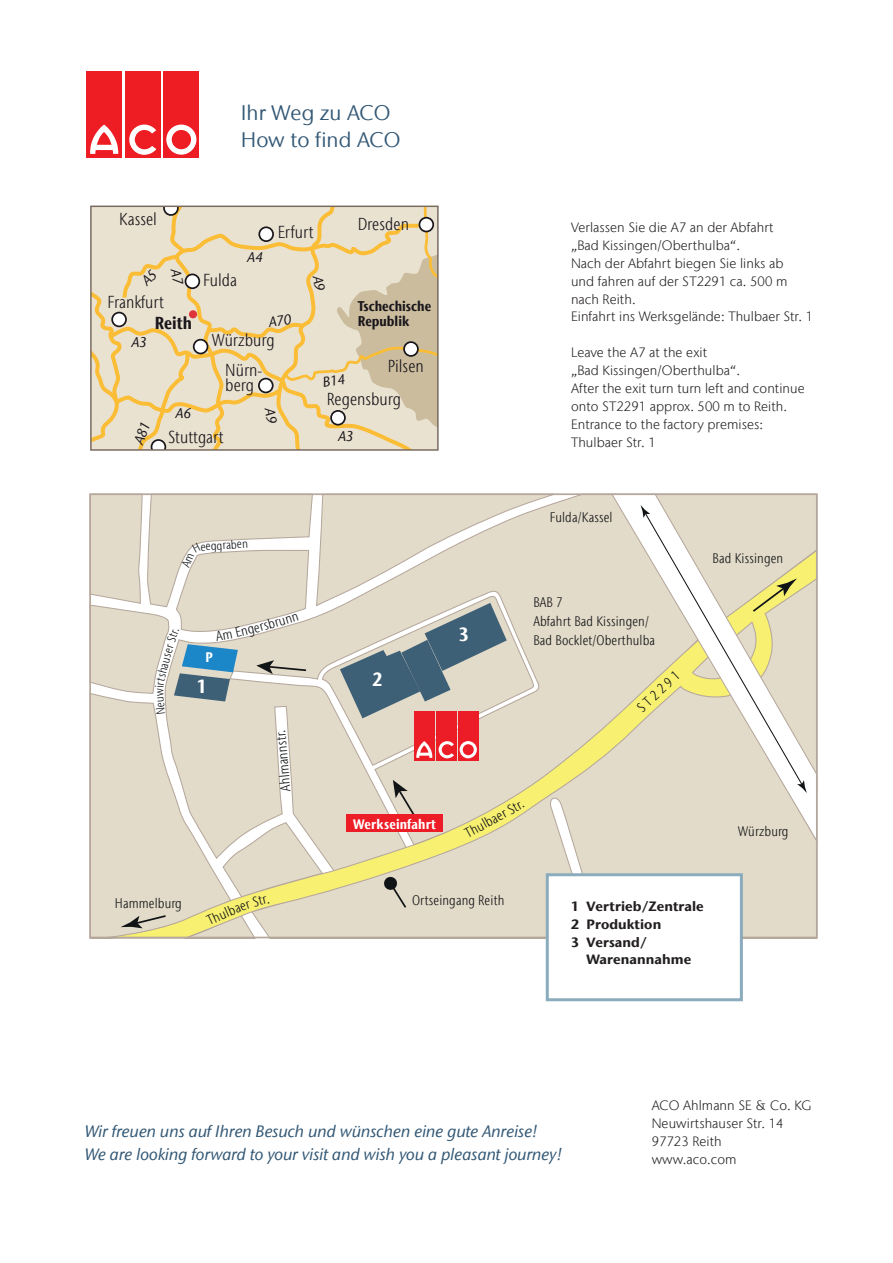
<style>
.page{position:relative;width:893px;height:1263px;background:#fff}
.page>*{position:absolute;margin:0;border:0;box-sizing:border-box;transform-origin:0 0}
.Intermediate_heading{font:21px "Stone Sans IIITC Com";letter-spacing:.005em;color:#335875}
.t1{font:700 condensed 19.05px "Stone Sans IIITC Com";color:#fff}
.t2{font:300 condensed 17.25px/14.7px "Stone Sans IIITC Com";color:#1a171c}
.t3{font:italic 500 16.5px/23.1px "Stone Sans IIITC Com";letter-spacing:.005em;color:#335875}
.t4{font:700 condensed 14.1px/14.7px "Stone Sans IIITC Com";color:#1a171c}
.t5{font:italic 500 14.1px "Stone Sans IIITC Com";color:#1a171c}
.t6{font:300 condensed 13.8px/19px "Stone Sans IIITC Com";letter-spacing:.01em;color:#111416}
.t7{font:700 condensed 13.8px "Stone Sans IIITC Com";letter-spacing:.01em;color:#fff}
.Body_copy{font:300 13.5px/17.9px "Stone Sans IIITC Com";letter-spacing:.005em;color:#231f20}
.Body_copy-2{font:700 13.5px/17.9px "Stone Sans IIITC Com";letter-spacing:.005em;color:#231f20}
.t8{font:300 condensed 12.15px "Stone Sans IIITC Com";color:#111416}
.s1{font-weight:700}
</style>
<div class="page">
<svg style="left:555px;top:548px;width:263px;height:391px;background:#e2dac6"></svg>
<div style="left:610px;top:793px;width:205px;height:52px;background:#e3dbc9"></div>
<svg style="left:578px;top:496px;width:237px;height:297px"></svg>
<div style="left:546px;top:873px;width:197px;height:128px;background:#fff;border:3px solid #8aacbc"></div>
<div style="left:87px;top:72px;width:35px;height:86px;background:#ee1d23"></div>
<div style="left:125px;top:72px;width:35px;height:86px;background:#ee1d23"></div>
<div style="left:164px;top:72px;width:35px;height:86px;background:#ee1d23"></div>
<svg style="left:90px;top:125px;width:28px;height:29px"></svg>
<svg style="left:129px;top:125px;width:27px;height:30px"></svg>
<svg style="left:166px;top:125px;width:30px;height:30px"></svg>
<svg style="left:89px;top:493px;width:466px;height:446px;background:#dbd2c1"></svg>
<svg style="left:92px;top:206px;width:346px;height:244px;background:#e5d8ba"></svg>
<p class="Intermediate_heading" style="left:241px;top:100px;width:151px">Ihr Weg zu ACO</p>
<p class="Intermediate_heading" style="left:241px;top:127px;width:161px">How to find ACO</p>
<p class="t2" style="left:119px;top:211px;width:39px">Kassel</p>
<p class="t2" style="left:203px;top:273px;width:35px">Fulda</p>
<p class="t5" style="left:248px;top:249px;width:17px">A4</p>
<p class="t2" style="left:278px;top:225px;width:37px">Erfurt</p>
<p class="t2" style="left:358px;top:217px;width:53px">Dresden</p>
<p class="t2" style="left:155px;top:292px;width:39px;line-height:20.9px;text-indent:-47px">Frankfurt<br><span class="s1">Reith</span></p>
<p class="t4" style="left:358px;top:299px;width:75px">Tschechische<br>Republik</p>
<p class="t5" style="left:132px;top:333px;width:17px">A3</p>
<p class="t2" style="left:212px;top:333px;width:64px">Würzburg</p>
<p class="t5" style="left:176px;top:405px;width:17px">A6</p>
<p class="t2" style="left:225px;top:362px;width:39px">Nürn&shy;berg</p>
<p class="t2" style="left:168px;top:430px;width:57px">Stuttgart</p>
<p class="t2" style="left:388px;top:359px;width:38px">Pilsen</p>
<p class="t2" style="left:327px;top:392px;width:76px">Regensburg</p>
<p class="t5" style="left:338px;top:427px;width:17px">A3</p>
<p class="Body_copy" style="left:571px;top:218px;width:218px">Verlassen Sie die A7 an der Abfahrt „Bad Kissingen/Oberthulba“.<br>Nach der Abfahrt biegen Sie links ab und fahren auf der ST2291 ca. 500 m nach Reith.</p>
<p class="Body_copy" style="left:571px;top:308px;width:244px">Einfahrt ins Werksgelände: Thulbaer Str. 1</p>
<p class="Body_copy" style="left:571px;top:343px;width:235px">Leave the A7 at the exit<br>„Bad Kissingen/Oberthulba“.<br>After the exit turn turn left and continue onto ST2291 approx. 500 m to Reith.</p>
<p class="Body_copy" style="left:571px;top:415px;width:194px">Entrance to the factory premises:<br>Thulbaer Str. 1</p>
<p class="t8" style="left:210px;top:539px;width:39px;rotate:-4deg">ggraben</p>
<p class="t8" style="left:152px;top:696px;width:9px;rotate:-90deg">w</p>
<p class="t7" style="left:205px;top:649px;width:9px">P</p>
<p class="t1" style="left:197px;top:675px;width:12px">1</p>
<p class="t6" style="left:276px;top:792px;width:63px;rotate:-95deg">Ahlmannstr.</p>
<p class="t6" style="left:115px;top:893px;width:68px">Hammelburg</p>
<p class="t1" style="left:372px;top:668px;width:12px">2</p>
<p class="t1" style="left:459px;top:623px;width:12px">3</p>
<p class="t6" style="left:550px;top:507px;width:64px">Fulda/Kassel</p>
<p class="t6" style="left:533px;top:592px;width:123px">BAB 7<br>Abfahrt Bad Kissingen/<br>Bad Bocklet/Oberthulba</p>
<p class="t6" style="left:632px;top:703px;width:55px;rotate:-43deg">ST2291</p>
<p class="t6" style="left:713px;top:549px;width:72px">Bad Kissingen</p>
<p class="t7" style="left:353px;top:815px;width:84px">Werkseinfahrt</p>
<p class="t6" style="left:461px;top:825px;width:67px;rotate:-28deg">Thulbaer Str.</p>
<p class="t6" style="left:412px;top:890px;width:94px">Ortseingang Reith</p>
<p class="Body_copy-2" style="left:571px;top:897px;width:135px">1 Vertrieb/Zentrale</p>
<p class="Body_copy-2" style="left:571px;top:915px;width:92px">2 Produktion</p>
<p class="Body_copy-2" style="left:587px;top:933px;width:106px;text-indent:-16px">3 Versand/<br>Warenannahme</p>
<p class="t6" style="left:738px;top:822px;width:52px">Würzburg</p>
<p class="t3" style="left:85px;top:1120px;width:479px">Wir freuen uns auf Ihren Besuch und wünschen eine gute Anreise!<br>We are looking forward to your visit and wish you a pleasant journey!</p>
<p class="Body_copy" style="left:652px;top:1097px;width:161px">ACO Ahlmann SE &amp; Co. KG</p>
<p class="Body_copy" style="left:652px;top:1115px;width:133px">Neuwirtshauser Str. 14</p>
<p class="Body_copy" style="left:652px;top:1132px;width:72px">97723 Reith</p>
<p class="Body_copy" style="left:652px;top:1150px;width:86px">www.aco.com</p>
</div>
